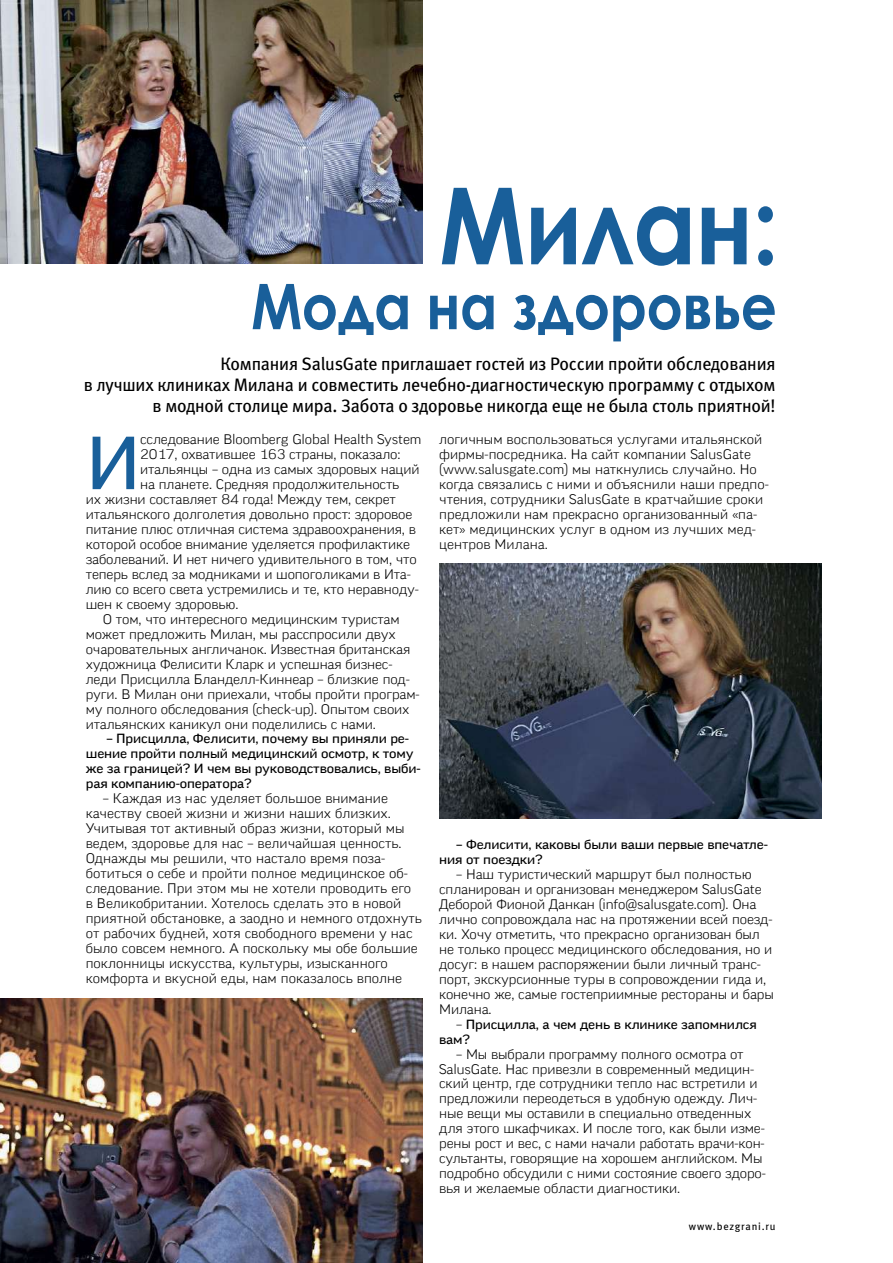
<style>
.page{position:relative;width:893px;height:1263px;background:#fff}
.page>*{position:absolute;margin:0;border:0;box-sizing:border-box;transform-origin:0 0}
.t1{font:700 106.5px "Century Gothic";letter-spacing:-.01em;color:#195f9a;scale:.9 1}
.t2{font:expanded 72.3px "Good Cyr";color:#195f9a}
.t3{font:700 63px "Century Gothic";letter-spacing:-.01em;color:#195f9a;scale:.9 1}
.t4{font:18px/21px "Meta Book LFC";letter-spacing:-.01em;color:#000;text-align:right}
.t5{font:300 expanded 13.5px/15px "Good Cyr";letter-spacing:-.01em;color:#000}
.t6{font:expanded 12.9px/15px "Good Cyr";letter-spacing:-.01em;color:#000}
.t7{font:10.5px "Meta Book LFC";letter-spacing:.075em;color:#000}
.s1{font-weight:300;font-size:13.5px}
</style>
<div class="page">
<img style="left:439px;top:563px;width:383px;height:256px">
<img style="left:0;top:999px;width:422px;height:264px">
<img style="left:0;top:0;width:422px;height:263px">
<h1 class="t1" style="left:439px;top:145px;width:379px">Милан:</h1>
<h3 class="t3" style="left:251px;top:258px;width:586px">Мода на здоровье</h3>
<h3 class="t4" style="left:84px;top:353px;width:693px">Компания SalusGate приглашает гостей из России пройти обследования<br>в лучших клиниках Милана и совместить лечебно-диагностическую программу с отдыхом в модной столице мира. Забота о здоровье никогда еще не была столь приятной!</h3>
<h2 class="t2" style="left:86px;top:426px;width:57px">И</h2>
<p class="t5" style="left:140px;top:432px;width:283px">сследование Bloomberg Global Health System</p>
<p class="t5" style="left:140px;top:447px;width:262px">2017, охватившее 163 страны, показало:</p>
<p class="t5" style="left:140px;top:462px;width:281px">итальянцы – одна из самых здоровых наций</p>
<p class="t5" style="left:140px;top:477px;width:261px">на планете. Средняя продолжительность</p>
<p class="t5" style="left:86px;top:492px;width:312px">их жизни составляет 84 года! Между тем, секрет</p>
<p class="t5" style="left:86px;top:507px;width:328px">итальянского долголетия довольно прост: здоровое</p>
<p class="t5" style="left:86px;top:522px;width:332px">питание плюс отличная система здравоохранения, в</p>
<p class="t5" style="left:86px;top:537px;width:326px">которой особое внимание уделяется профилактике</p>
<p class="t5" style="left:86px;top:552px;width:333px">заболеваний. И нет ничего удивительного в том, что</p>
<p class="t5" style="left:86px;top:567px;width:327px">теперь вслед за модниками и шопоголиками в Ита-</p>
<p class="t5" style="left:86px;top:582px;width:335px">лию со всего света устремились и те, кто неравноду-</p>
<p class="t5" style="left:86px;top:597px;width:154px">шен к своему здоровью.</p>
<p class="t5" style="left:103px;top:612px;width:298px">О том, что интересного медицинским туристам</p>
<p class="t5" style="left:86px;top:627px;width:312px">может предложить Милан, мы расспросили двух</p>
<p class="t5" style="left:86px;top:642px;width:326px">очаровательных англичанок. Известная британская</p>
<p class="t5" style="left:86px;top:657px;width:308px">художница Фелисити Кларк и успешная бизнес-</p>
<p class="t5" style="left:86px;top:672px;width:325px">леди Присцилла Бланделл-Киннеар – близкие под-</p>
<p class="t5" style="left:86px;top:687px;width:335px">руги. В Милан они приехали, чтобы пройти програм-</p>
<p class="t5" style="left:86px;top:702px;width:325px">му полного обследования (check-up). Опытом своих</p>
<p class="t5" style="left:86px;top:716px;width:292px">итальянских каникул они поделились с нами.</p>
<p class="t6" style="left:86px;top:732px;width:336px;text-indent:21px">– Присцилла, Фелисити, почему вы приняли ре&shy;шение пройти полный медицинский осмотр, к тому же за границей? И чем вы руководствовались, выби&shy;рая компанию-оператора?</p>
<p class="t5" style="left:86px;top:791px;width:338px;text-indent:17px">– Каждая из нас уделяет большое внимание качеству своей жизни и жизни наших близких.<br>Учитывая тот активный образ жизни, который мы ведем, здоровье для нас – величайшая ценность.<br>Однажды мы решили, что настало время поза&shy;ботиться о себе и пройти полное медицинское об&shy;следование. При этом мы не хотели проводить его<br>в Великобритании. Хотелось сделать это в новой приятной обстановке, а заодно и немного отдохнуть от рабочих будней, хотя свободного времени у нас было совсем немного. А поскольку мы обе большие поклонницы искусства, культуры, изысканного комфорта и вкусной еды, нам показалось вполне</p>
<p class="t5" style="left:439px;top:432px;width:331px">логичным воспользоваться услугами итальянской фирмы-посредника. На сайт компании SalusGate (www.salusgate.com) мы наткнулись случайно. Но когда связались с ними и объяснили наши предпо&shy;чтения, сотрудники SalusGate в кратчайшие сроки предложили нам прекрасно организованный «па&shy;кет» медицинских услуг в одном из лучших мед&shy;центров Милана.</p>
<p class="t6" style="left:439px;top:837px;width:330px;text-indent:17px">– Фелисити, каковы были ваши первые впечатле&shy;ния от поездки?</p>
<p class="t5" style="left:439px;top:867px;width:336px;text-indent:17px">– Наш туристический маршрут был полностью спланирован и организован менеджером SalusGate Деборой Фионой Данкан (info@salusgate.com). Она лично сопровождала нас на протяжении всей поезд&shy;ки. Хочу отметить, что прекрасно организован был не только процесс медицинского обследования, но и досуг: в нашем распоряжении были личный транс&shy;порт, экскурсионные туры в сопровождении гида и, конечно же, самые гостеприимные рестораны и бары Милана.</p>
<p class="t6" style="left:439px;top:1017px;width:319px;text-indent:17px"><span class="s1">–</span> Присцилла, а чем день в клинике запомнился вам?</p>
<p class="t5" style="left:439px;top:1046px;width:328px;text-indent:17px">– Мы выбрали программу полного осмотра от SalusGate. Нас привезли в современный медицин&shy;ский центр, где сотрудники тепло нас встретили и предложили переодеться в удобную одежду. Лич&shy;ные вещи мы оставили в специально отведенных для этого шкафчиках. И после того, как были изме&shy;рены рост и вес, с нами начали работать врачи-кон&shy;сультанты, говорящие на хорошем английском. Мы подробно обсудили с ними состояние своего здоро&shy;вья и желаемые области диагностики.</p>
<p class="t7" style="left:689px;top:1220px;width:88px">www.bezgrani.ru</p>
</div>
